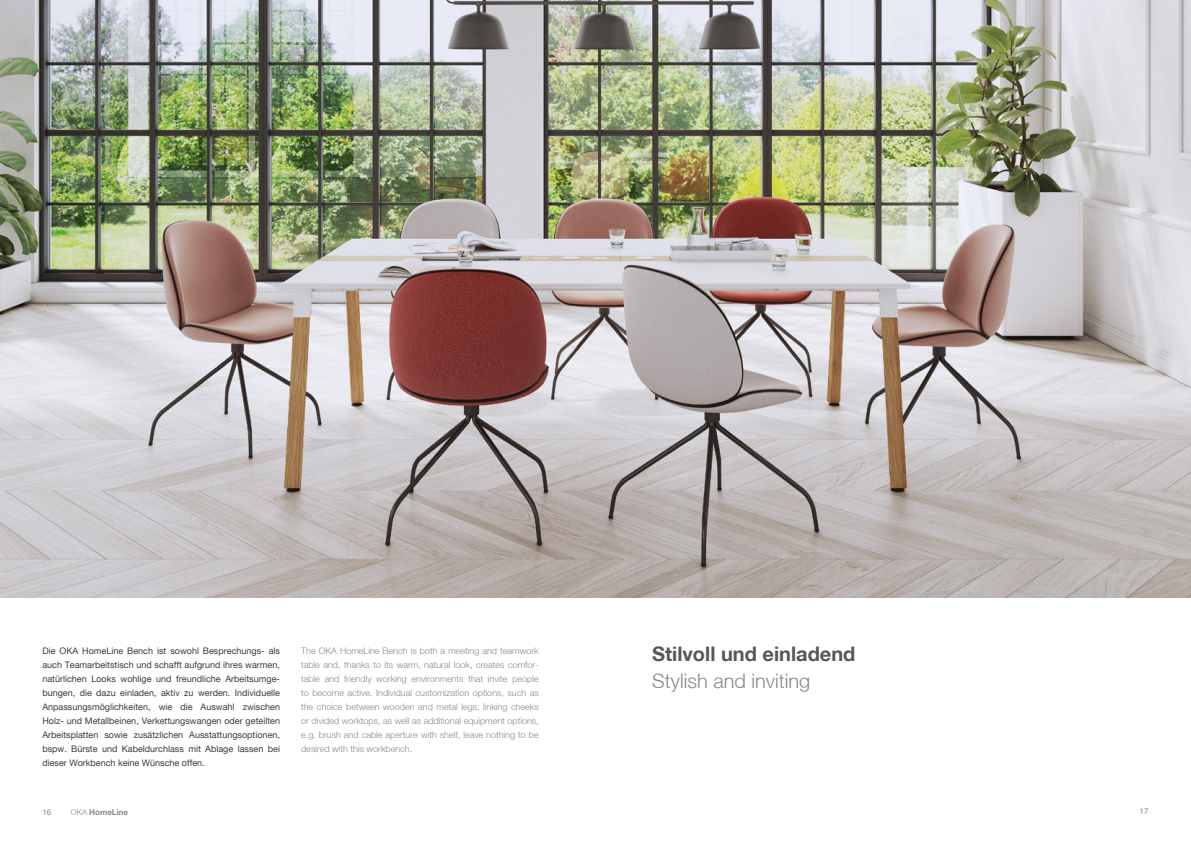
<style>
.page{position:relative;width:1191px;height:842px;background:#fff}
.page>*{position:absolute;margin:0;border:0;box-sizing:border-box;transform-origin:0 0}
.t1{font:700 20px "Helvetica Neue LT";color:#575756}
.t2{font:300 20px "Helvetica Neue LT";color:#878787}
.t3{font:9px/14px "Helvetica Neue LT";color:#3c3c3b;text-align:justify}
.t4{font:300 9px/14px "Helvetica Neue LT";color:#878787;text-align:justify}
.t5{font:700 8px "Helvetica Neue LT";color:#878787}
.t6{font:8px "Helvetica Neue LT";color:#878787}
.s1{font-weight:300}
</style>
<div class="page">
<img style="left:0;top:0;width:1191px;height:597px">
<p class="t3" style="left:42px;top:644px;width:239px">Die OKA HomeLine Bench ist sowohl Besprechungs- als auch Teamarbeitstisch und schafft aufgrund ihres warmen, natürlichen Looks wohlige und freundliche Arbeitsumge&shy;bungen, die dazu einladen, aktiv zu werden. Individuelle Anpassungsmöglichkeiten, wie die Auswahl zwischen Holz- und Metallbeinen, Verkettungswangen oder geteilten Arbeitsplatten sowie zusätzlichen Ausstattungsoptionen, bspw. Bürste und Kabeldurchlass mit Ablage lassen bei dieser Workbench keine Wünsche offen.</p>
<p class="t4" style="left:301px;top:644px;width:239px">The OKA HomeLine Bench is both a meeting and teamwork table and, thanks to its warm, natural look, creates comfor&shy;table and friendly working environments that invite people to become active. Individual customization options, such as the choice between wooden and metal legs, linking cheeks or divided worktops, as well as additional equipment options, e.g. brush and cable aperture with shelf, leave nothing to be desired with this workbench.</p>
<h1 class="t1" style="left:652px;top:641px;width:205px">Stilvoll und einladend</h1>
<h1 class="t2" style="left:652px;top:668px;width:160px">Stylish and inviting</h1>
<p class="t6" style="left:43px;top:808px;width:10px">16</p>
<p class="t5" style="left:71px;top:807px;width:59px"><span class="s1">OKA</span> HomeLine</p>
<p class="t6" style="left:1139px;top:806px;width:10px">17</p>
</div>
